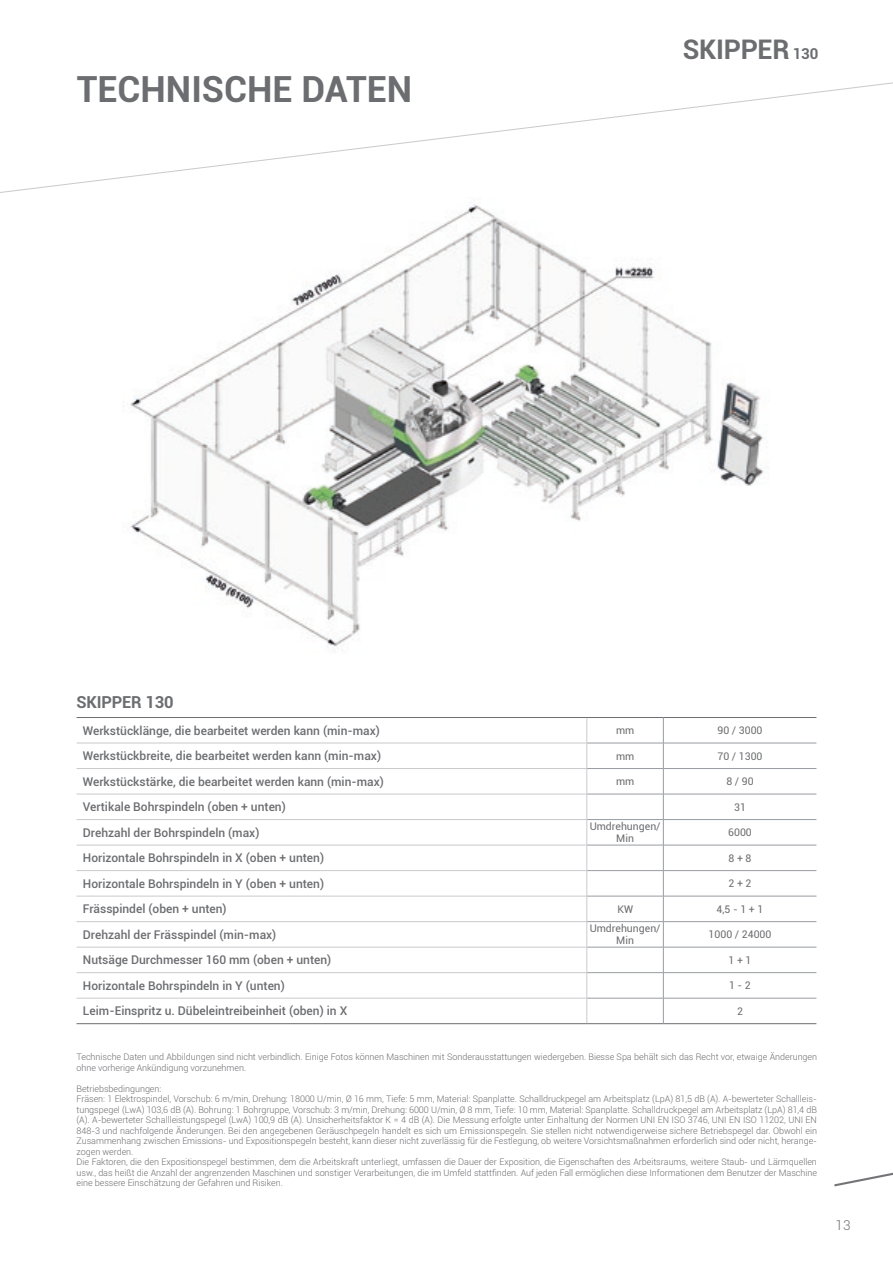
<style>
.page{position:relative;width:893px;height:1263px;background:#fff}
.page>*{position:absolute;margin:0;border:0;box-sizing:border-box;transform-origin:0 0}
.t1{font:700 36px "Roboto";color:#6c6d70}
.t2{font:700 27px "Roboto";letter-spacing:-.01em;color:#6c6d70}
.t3{font:700 16.5px "Roboto";letter-spacing:-.01em;color:#6c6d70}
.t4{font:300 13.5px "Roboto";color:#6c6d70}
.t5{font:500 12px "Roboto";color:#6c6d70}
.t6{font:10.5px/12.6px "Roboto";color:#6c6d70;text-align:center}
.DATI_Tecnici{font:300 9px/10.5px "Roboto";letter-spacing:-.005em;color:#6c6d70;text-align:justify}
.s1{font-size:15px}
</style>
<div class="page">
<svg style="left:834px;top:1172px;width:59px;height:14px"></svg>
<svg style="left:0;top:82px;width:893px;height:111px"></svg>
<img style="left:123px;top:204px;width:644px;height:445px">
<svg style="left:77px;top:718px;width:739px;height:305px"></svg>
<hr style="left:77px;top:743px;width:510px;height:1px;background:#c9cacc">
<hr style="left:77px;top:768px;width:510px;height:1px;background:#c9cacc">
<hr style="left:77px;top:794px;width:510px;height:1px;background:#c9cacc">
<hr style="left:77px;top:819px;width:510px;height:1px;background:#c9cacc">
<hr style="left:77px;top:845px;width:510px;height:1px;background:#c9cacc">
<hr style="left:77px;top:870px;width:510px;height:1px;background:#c9cacc">
<hr style="left:77px;top:896px;width:510px;height:1px;background:#c9cacc">
<hr style="left:77px;top:921px;width:510px;height:1px;background:#c9cacc">
<hr style="left:77px;top:947px;width:510px;height:1px;background:#c9cacc">
<hr style="left:77px;top:972px;width:510px;height:1px;background:#c9cacc">
<hr style="left:77px;top:998px;width:510px;height:1px;background:#c9cacc">
<svg style="left:586px;top:718px;width:1px;height:305px"></svg>
<hr style="left:77px;top:717px;width:510px;height:1px;background:#6c6d70">
<hr style="left:587px;top:743px;width:76px;height:1px;background:#989ca0">
<hr style="left:587px;top:768px;width:76px;height:1px;background:#989ca0">
<hr style="left:587px;top:794px;width:76px;height:1px;background:#989ca0">
<hr style="left:587px;top:819px;width:76px;height:1px;background:#989ca0">
<hr style="left:587px;top:845px;width:76px;height:1px;background:#989ca0">
<hr style="left:587px;top:870px;width:76px;height:1px;background:#989ca0">
<hr style="left:587px;top:896px;width:76px;height:1px;background:#989ca0">
<hr style="left:587px;top:921px;width:76px;height:1px;background:#989ca0">
<hr style="left:587px;top:947px;width:76px;height:1px;background:#989ca0">
<hr style="left:587px;top:972px;width:76px;height:1px;background:#989ca0">
<hr style="left:587px;top:998px;width:76px;height:1px;background:#989ca0">
<svg style="left:663px;top:718px;width:1px;height:305px"></svg>
<hr style="left:663px;top:972px;width:153px;height:1px;background:#989ca0">
<hr style="left:77px;top:1023px;width:510px;height:1px;background:#6c6d70">
<hr style="left:663px;top:998px;width:153px;height:1px;background:#989ca0">
<hr style="left:663px;top:743px;width:153px;height:1px;background:#989ca0">
<hr style="left:663px;top:768px;width:153px;height:1px;background:#989ca0">
<hr style="left:663px;top:794px;width:153px;height:1px;background:#989ca0">
<hr style="left:663px;top:819px;width:153px;height:1px;background:#989ca0">
<hr style="left:663px;top:845px;width:153px;height:1px;background:#989ca0">
<hr style="left:663px;top:870px;width:153px;height:1px;background:#989ca0">
<hr style="left:663px;top:896px;width:153px;height:1px;background:#989ca0">
<hr style="left:663px;top:921px;width:153px;height:1px;background:#989ca0">
<hr style="left:663px;top:947px;width:153px;height:1px;background:#989ca0">
<hr style="left:587px;top:717px;width:76px;height:1px;background:#6c6d70">
<hr style="left:663px;top:717px;width:153px;height:1px;background:#6c6d70">
<hr style="left:587px;top:1023px;width:76px;height:1px;background:#6c6d70">
<hr style="left:663px;top:1023px;width:153px;height:1px;background:#6c6d70">
<p class="t1" style="left:77px;top:63px;width:337px">TECHNISCHE DATEN</p>
<p class="t2" style="left:683px;top:30px;width:137px">SKIPPER <span class="s1">130</span></p>
<p class="t3" style="left:77px;top:690px;width:99px">SKIPPER 130</p>
<p class="t5" style="left:83px;top:722px;width:299px">Werkstücklänge, die bearbeitet werden kann (min-max)</p>
<p class="t6" style="left:616px;top:724px;width:20px">mm</p>
<p class="t6" style="left:717px;top:724px;width:47px">90 / 3000</p>
<p class="t5" style="left:83px;top:747px;width:300px">Werkstückbreite, die bearbeitet werden kann (min-max)</p>
<p class="t6" style="left:616px;top:749px;width:20px">mm</p>
<p class="t6" style="left:717px;top:749px;width:47px">70 / 1300</p>
<p class="t5" style="left:83px;top:773px;width:303px">Werkstückstärke, die bearbeitet werden kann (min-max)</p>
<p class="t6" style="left:616px;top:775px;width:20px">mm</p>
<p class="t6" style="left:726px;top:775px;width:29px">8 / 90</p>
<p class="t5" style="left:83px;top:798px;width:204px">Vertikale Bohrspindeln (oben + unten)</p>
<p class="t6" style="left:734px;top:800px;width:13px">31</p>
<p class="t5" style="left:83px;top:824px;width:178px">Drehzahl der Bohrspindeln (max)</p>
<p class="t6" style="left:590px;top:819px;width:72px">Umdrehungen/<br>Min</p>
<p class="t6" style="left:728px;top:826px;width:25px">6000</p>
<p class="t5" style="left:83px;top:849px;width:243px">Horizontale Bohrspindeln in X (oben + unten)</p>
<p class="t6" style="left:728px;top:851px;width:25px">8 + 8</p>
<p class="t5" style="left:83px;top:875px;width:243px">Horizontale Bohrspindeln in Y (oben + unten)</p>
<p class="t6" style="left:728px;top:877px;width:25px">2 + 2</p>
<p class="t5" style="left:83px;top:900px;width:145px">Frässpindel (oben + unten)</p>
<p class="t6" style="left:617px;top:902px;width:17px">KW</p>
<p class="t6" style="left:717px;top:902px;width:48px">4,5 - 1 + 1</p>
<p class="t5" style="left:83px;top:926px;width:195px">Drehzahl der Frässpindel (min-max)</p>
<p class="t6" style="left:590px;top:921px;width:72px">Umdrehungen/<br>Min</p>
<p class="t6" style="left:709px;top:928px;width:64px">1000 / 24000</p>
<p class="t5" style="left:83px;top:951px;width:250px">Nutsäge Durchmesser 160 mm (oben + unten)</p>
<p class="t6" style="left:728px;top:953px;width:25px">1 + 1</p>
<p class="t5" style="left:83px;top:977px;width:203px">Horizontale Bohrspindeln in Y (unten)</p>
<p class="t6" style="left:729px;top:979px;width:23px">1 - 2</p>
<p class="t5" style="left:83px;top:1002px;width:266px">Leim-Einspritz u. Dübeleintreibeinheit (oben) in X</p>
<p class="t6" style="left:737px;top:1004px;width:7px">2</p>
<p class="DATI_Tecnici" style="left:77px;top:1052px;width:742px">Technische Daten und Abbildungen sind nicht verbindlich. Einige Fotos können Maschinen mit Sonderausstattungen wiedergeben. Biesse Spa behält sich das Recht vor, etwaige Änderungen ohne vorherige Ankündigung vorzunehmen.</p>
<p class="DATI_Tecnici" style="left:77px;top:1083px;width:86px">Betriebsbedingungen:</p>
<p class="DATI_Tecnici" style="left:77px;top:1094px;width:742px">Fräsen: 1 Elektrospindel, Vorschub: 6 m/min, Drehung: 18000 U/min, Ø 16 mm, Tiefe: 5 mm, Material: Spanplatte. Schalldruckpegel am Arbeitsplatz (LpA) 81,5 dB (A). A-bewerteter Schallleis&shy;tungspegel (LwA) 103,6 dB (A). Bohrung: 1 Bohrgruppe, Vorschub: 3 m/min, Drehung: 6000 U/min, Ø 8 mm, Tiefe: 10 mm, Material: Spanplatte. Schalldruckpegel am Arbeitsplatz (LpA) 81,4 dB (A). A-bewerteter Schallleistungspegel (LwA) 100,9 dB (A). Unsicherheitsfaktor K = 4 dB (A). Die Messung erfolgte unter Einhaltung der Normen UNI EN ISO 3746, UNI EN ISO 11202, UNI EN 848-3 und nachfolgende Änderungen. Bei den angegebenen Geräuschpegeln handelt es sich um Emissionspegeln. Sie stellen nicht notwendigerweise sichere Betriebspegel dar. Obwohl ein Zusammenhang zwischen Emissions- und Expositionspegeln besteht, kann dieser nicht zuverlässig für die Festlegung, ob weitere Vorsichtsmaßnahmen erforderlich sind oder nicht, herange&shy;zogen werden.</p>
<p class="DATI_Tecnici" style="left:77px;top:1157px;width:742px">Die Faktoren, die den Expositionspegel bestimmen, dem die Arbeitskraft unterliegt, umfassen die Dauer der Exposition, die Eigenschaften des Arbeitsraums, weitere Staub- und Lärmquellen usw., das heißt die Anzahl der angrenzenden Maschinen und sonstiger Verarbeitungen, die im Umfeld stattfinden. Auf jeden Fall ermöglichen diese Informationen dem Benutzer der Maschine eine bessere Einschätzung der Gefahren und Risiken.</p>
<p class="t4" style="left:836px;top:1215px;width:16px">13</p>
</div>
